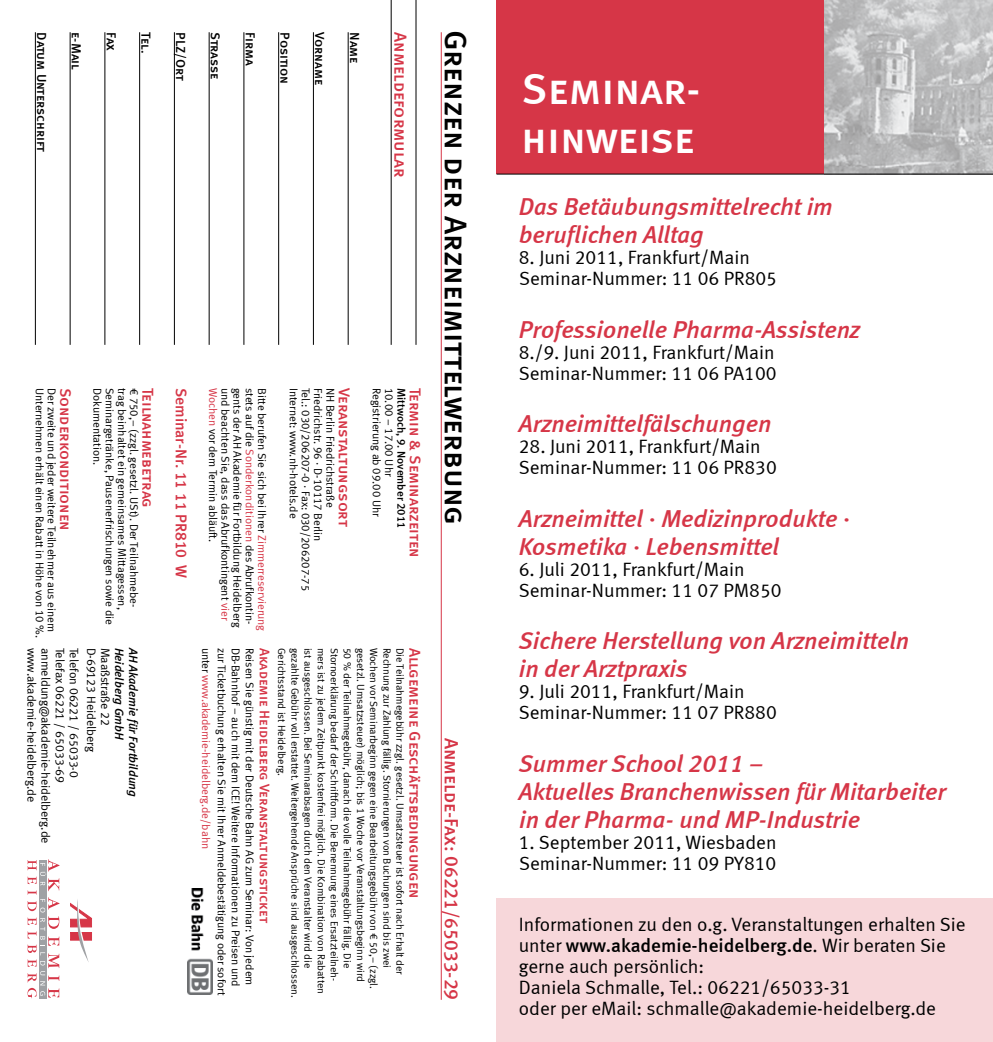
<style>
.page{position:relative;width:993px;height:1042px;background:#fff}
.page>*{position:absolute;margin:0;border:0;box-sizing:border-box;transform-origin:0 0}
.t1{font:43.75px/49px "Meta Medium LF Caps";color:#fff}
.t2{font:31.5px "Meta Medium LF Caps";color:#000}
.t3{font:italic 24.5px/28px "Meta Medium LF";color:#d63647}
.t4{font:19.25px/21px "Meta Normal LF";color:#000}
.t5{font:19.25px "Meta Medium LF";color:#000}
.t6{font:19.25px "Meta Medium LF Caps";color:#d63647}
.t7{font:17.5px "Meta Medium LF Caps";color:#d63647}
.t8{font:15.75px "Meta Medium LF Caps";color:#d63647}
.t9{font:15.75px "Meta Medium LF";color:#d63647}
.t10{font:14px "Meta Medium LF Caps";letter-spacing:-.005em;color:#d63647}
.t11{font:13.12px "Meta Medium LF Caps";letter-spacing:-.005em;color:#000}
.t12{font:12.25px "Meta Normal LF";color:#000}
.t13{font:italic 12.25px "Meta Medium LF";color:#000}
.t14{font:11.38px/24.5px "Meta Normal LF";color:#000}
.t15{font:11.38px "Meta Normal LF";color:#d63647}
.t16{font:11.38px "Meta Medium LF";color:#000}
.t17{font:10.5px "Meta Normal LF";color:#000}
.s1{color:#d63647}
.s2{color:#000}
.s3{font-family:"Meta Normal LF"}
</style>
<div class="page">
<img style="left:823px;top:0;width:169px;height:174px">
<div style="left:496px;top:0;width:327px;height:174px;background:#d63647"></div>
<hr style="left:440px;top:32px;width:1px;height:968px;background:#d63647">
<hr style="left:415px;top:0;width:1px;height:345px;background:#000">
<hr style="left:390px;top:0;width:1px;height:345px;background:#000">
<hr style="left:347px;top:32px;width:1px;height:313px;background:#000">
<hr style="left:313px;top:32px;width:1px;height:313px;background:#000">
<hr style="left:278px;top:32px;width:1px;height:313px;background:#000">
<hr style="left:243px;top:32px;width:1px;height:313px;background:#000">
<hr style="left:209px;top:32px;width:1px;height:313px;background:#000">
<hr style="left:174px;top:32px;width:1px;height:313px;background:#000">
<hr style="left:139px;top:32px;width:1px;height:313px;background:#000">
<hr style="left:104px;top:32px;width:1px;height:313px;background:#000">
<hr style="left:70px;top:32px;width:1px;height:313px;background:#000">
<hr style="left:35px;top:32px;width:1px;height:313px;background:#000">
<svg style="left:70px;top:899px;width:22px;height:63px"></svg>
<svg style="left:28px;top:859px;width:31px;height:139px"></svg>
<div style="left:496px;top:898px;width:496px;height:144px;background:#f7d7da"></div>
<hr style="left:992px;top:174px;width:1px;height:421px;background:#dcddde">
<hr style="left:496px;top:174px;width:496px;height:1px;background:#000">
<img style="left:187px;top:888px;width:25px;height:106px">
<p class="t11" style="left:49px;top:32px;width:121px;rotate:90deg">Datum Unterschrift</p>
<p class="t11" style="left:84px;top:32px;width:39px;rotate:90deg">e-Mail</p>
<p class="t11" style="left:119px;top:32px;width:20px;rotate:90deg">Fax</p>
<p class="t11" style="left:154px;top:32px;width:22px;rotate:90deg">Tel.</p>
<p class="t11" style="left:188px;top:32px;width:50px;rotate:90deg">PLZ/Ort</p>
<p class="t11" style="left:223px;top:32px;width:48px;rotate:90deg">Strasse</p>
<p class="t11" style="left:258px;top:32px;width:35px;rotate:90deg">Firma</p>
<p class="t11" style="left:292px;top:32px;width:54px;rotate:90deg">Position</p>
<p class="t11" style="left:327px;top:32px;width:54px;rotate:90deg">Vorname</p>
<p class="t11" style="left:362px;top:32px;width:33px;rotate:90deg">Name</p>
<h3 class="t7" style="left:410px;top:32px;width:147px;rotate:90deg">Anmeldeformular</h3>
<h2 class="t2" style="left:474px;top:30px;width:497px;rotate:90deg">Grenzen der Arzneimittelwerbung</h2>
<p class="t14" style="left:274px;top:388px;width:245px;rotate:90deg">Bitte berufen Sie sich bei Ihrer <span class="s1">Zimmerreservierung</span></p>
<p class="t14" style="left:306px;top:388px;width:132px;rotate:90deg">Internet: www.nh-hotels.de</p>
<p class="t14" style="left:318px;top:388px;width:205px;rotate:90deg">Tel.: 030/206207-0 · Fax: 030/206207-75</p>
<p class="t14" style="left:330px;top:388px;width:155px;rotate:90deg">Friedrichstr. 96 · D-10117 Berlin</p>
<p class="t14" style="left:343px;top:388px;width:121px;rotate:90deg">NH Berlin Friedrichstraße</p>
<h3 class="t8" style="left:353px;top:388px;width:140px;rotate:90deg">Veranstaltungsort</h3>
<p class="t14" style="left:389px;top:388px;width:131px;rotate:90deg">Registrierung ab 09.00 Uhr</p>
<p class="t14" style="left:401px;top:388px;width:90px;rotate:90deg">10.00 – 17.00 Uhr</p>
<p class="t14" style="left:250px;top:388px;width:241px;rotate:90deg">gents der AH Akademie für Fortbildung Heidelberg<br><span class="s1">Wochen</span> vor dem Termin abläuft.</p>
<p class="t14" style="left:147px;top:388px;width:221px;rotate:90deg">€ 750,– (zzgl. gesetzl. USt). Der Teilnahmebe-</p>
<h3 class="t8" style="left:157px;top:388px;width:122px;rotate:90deg">Teilnahmebetrag</h3>
<h3 class="t9" style="left:190px;top:388px;width:192px;rotate:90deg">Seminar-Nr. 11 11 PR810 W</h3>
<p class="t16" style="left:408px;top:388px;width:142px;rotate:90deg">Mittwoch, 9. November 2011</p>
<h3 class="t8" style="left:424px;top:388px;width:171px;rotate:90deg">Termin &amp; Seminarzeiten</h3>
<p class="t14" style="left:52px;top:388px;width:252px;rotate:90deg">Unternehmen erhält einen Rabatt in Höhe von 10 %.</p>
<p class="t14" style="left:64px;top:388px;width:245px;rotate:90deg">Der zweite und jeder weitere Teilnehmer aus einem</p>
<h3 class="t8" style="left:75px;top:388px;width:144px;rotate:90deg">Sonderkonditionen</h3>
<p class="t14" style="left:110px;top:388px;width:79px;rotate:90deg">Dokumentation.</p>
<p class="t14" style="left:122px;top:388px;width:239px;rotate:90deg">Seminargetränke, Pausenerfrischungen sowie die</p>
<p class="t14" style="left:134px;top:388px;width:223px;rotate:90deg">trag beinhaltet ein gemeinsames Mittagessen,</p>
<p class="t14" style="left:262px;top:388px;width:238px;rotate:90deg">stets auf die <span class="s1">Sonderkonditionen</span> des Abrufkontin&shy;und beachten Sie, dass das Abrufkontingent <span class="s1">vier</span></p>
<p class="t12" style="left:39px;top:647px;width:156px;rotate:90deg">www.akademie-heidelberg.de</p>
<p class="t12" style="left:53px;top:647px;width:198px;rotate:90deg">anmeldung@akademie-heidelberg.de</p>
<p class="t12" style="left:67px;top:647px;width:137px;rotate:90deg">Telefax 06221 / 65033-69</p>
<p class="t12" style="left:81px;top:647px;width:132px;rotate:90deg">Telefon 06221 / 65033-0</p>
<p class="t12" style="left:98px;top:647px;width:106px;rotate:90deg">D-69123 Heidelberg</p>
<p class="t12" style="left:112px;top:647px;width:80px;rotate:90deg">Maaßstraße 22</p>
<p class="t13" style="left:127px;top:647px;width:94px;rotate:90deg">Heidelberg GmbH</p>
<p class="t13" style="left:141px;top:647px;width:151px;rotate:90deg">AH Akademie für Fortbildung</p>
<p class="t17" style="left:340px;top:647px;width:335px;rotate:90deg">Stornoerklärung bedarf der Schriftform. Die Benennung eines Ersatzteilneh-</p>
<p class="t17" style="left:353px;top:647px;width:322px;rotate:90deg">50 % der Teilnahmegebühr, danach die volle Teilnahmegebühr fällig. Die</p>
<p class="t17" style="left:366px;top:647px;width:336px;rotate:90deg">gesetzl. Umsatzsteuer) möglich; bis 1 Woche vor Veranstaltungsbeginn wird</p>
<p class="t17" style="left:380px;top:647px;width:343px;rotate:90deg">Wochen vor Seminarbeginn gegen eine Bearbeitungsgebühr von € 50,– (zzgl.</p>
<p class="t17" style="left:393px;top:647px;width:322px;rotate:90deg">Rechnung zur Zahlung fällig. Stornierungen von Buchungen sind bis zwei</p>
<p class="t17" style="left:406px;top:647px;width:329px;rotate:90deg">Die Teilnahmegebühr zzgl. gesetzl. Umsatzsteuer ist sofort nach Erhalt der</p>
<h3 class="t8" style="left:424px;top:647px;width:253px;rotate:90deg">Allgemeine Geschäftsbedingungen</h3>
<p class="t15" style="left:212px;top:647px;width:203px;rotate:90deg"><span class="s2">unter</span> www.akademie-heidelberg.de/bahn</p>
<p class="t14" style="left:234px;top:647px;width:349px;rotate:90deg">zur Ticketbuchung erhalten Sie mit Ihrer Anmeldebestätigung oder sofort</p>
<p class="t14" style="left:248px;top:647px;width:340px;rotate:90deg">DB-Bahnhof − auch mit dem ICE! Weitere Informationen zu Preisen und</p>
<p class="t14" style="left:262px;top:647px;width:339px;rotate:90deg">Reisen Sie günstig mit der Deutsche Bahn AG zum Seminar: Von jedem</p>
<p class="t10" style="left:273px;top:647px;width:277px;rotate:90deg">Akademie Heidelberg Veranstaltungsticket</p>
<p class="t17" style="left:288px;top:647px;width:130px;rotate:90deg">Gerichtsstand ist Heidelberg.</p>
<p class="t17" style="left:301px;top:647px;width:351px;rotate:90deg">gezahlte Gebühr voll erstattet. Weitergehende Ansprüche sind ausgeschlossen.</p>
<p class="t17" style="left:314px;top:647px;width:322px;rotate:90deg">ist ausgeschlossen. Bei Seminarabsagen durch den Veranstalter wird die</p>
<p class="t17" style="left:327px;top:647px;width:348px;rotate:90deg">mers ist zu jedem Zeitpunkt kostenfrei möglich. Die Kombination von Rabatten</p>
<h3 class="t6" style="left:462px;top:738px;width:264px;rotate:90deg">Anmelde-Fax: 06221/65033-29</h3>
<h1 class="t1" style="left:521px;top:64px;width:181px">Seminar&shy;hinweise</h1>
<h3 class="t3" style="left:518px;top:192px;width:315px">Das Betäubungsmittelrecht im beruflichen Alltag</h3>
<h3 class="t4" style="left:518px;top:247px;width:260px">8. Juni 2011, Frankfurt/Main<br>Seminar-Nummer: 11 06 PR805</h3>
<h3 class="t3" style="left:518px;top:315px;width:342px">Professionelle Pharma-Assistenz</h3>
<h3 class="t4" style="left:518px;top:341px;width:259px">8./9. Juni 2011, Frankfurt/Main<br>Seminar-Nummer: 11 06 PA100</h3>
<h3 class="t3" style="left:518px;top:409px;width:254px">Arzneimittelfälschungen</h3>
<h3 class="t4" style="left:518px;top:436px;width:259px">28. Juni 2011, Frankfurt/Main<br>Seminar-Nummer: 11 06 PR830</h3>
<h3 class="t3" style="left:518px;top:504px;width:333px">Arzneimittel · Medizinprodukte ·<br>Kosmetika · Lebensmittel</h3>
<h3 class="t4" style="left:518px;top:558px;width:264px">6. Juli 2011, Frankfurt/Main<br>Seminar-Nummer: 11 07 PM850</h3>
<h3 class="t3" style="left:518px;top:626px;width:392px">Sichere Herstellung von Arzneimitteln in der Arztpraxis</h3>
<h3 class="t4" style="left:518px;top:681px;width:259px">9. Juli 2011, Frankfurt/Main<br>Seminar-Nummer: 11 07 PR880</h3>
<h3 class="t3" style="left:518px;top:749px;width:429px">Summer School 2011 –<br>Aktuelles Branchenwissen für Mitarbeiter in der Pharma- und MP-Industrie</h3>
<h3 class="t4" style="left:518px;top:831px;width:259px">1. September 2011, Wiesbaden<br>Seminar-Nummer: 11 09 PY810</h3>
<h3 class="t4" style="left:518px;top:914px;width:448px">Informationen zu den o.g. Veranstaltungen erhalten Sie</h3>
<h3 class="t5" style="left:518px;top:934px;width:428px"><span class="s3">unter</span> www.akademie-heidelberg.de<span class="s3">. Wir beraten Sie</span></h3>
<h3 class="t4" style="left:518px;top:956px;width:418px">gerne auch persönlich:<br>Daniela Schmalle, Tel.: 06221/65033-31<br>oder per eMail: schmalle@akademie-heidelberg.de</h3>
</div>
